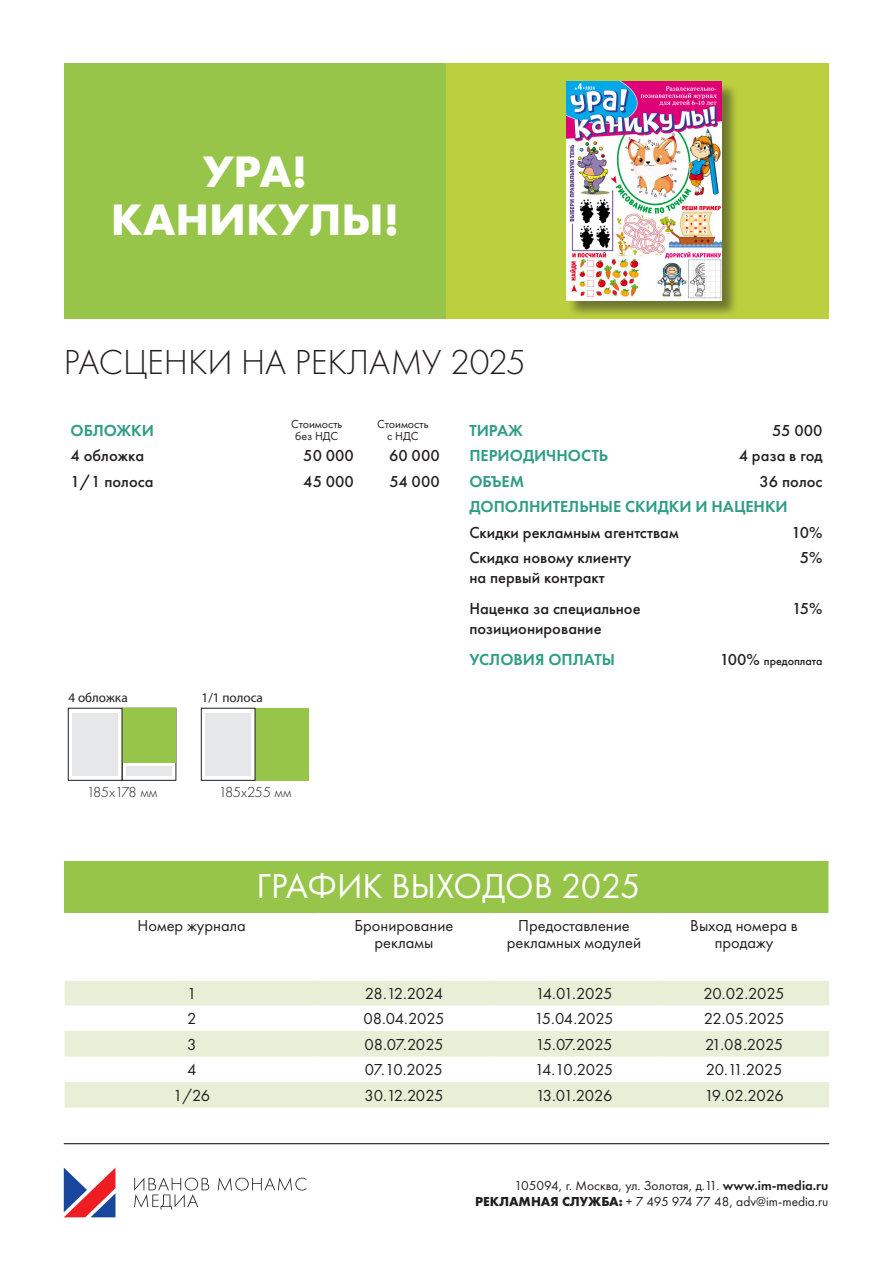
<style>
.page{position:relative;width:893px;height:1263px;background:#fff}
.page>*{position:absolute;margin:0;border:0;box-sizing:border-box;transform-origin:0 0}
.t1{font:700 40.5px "Futura";color:#fff}
.t2{font:300 36px "Futura PT";color:#231f20}
.t3{font:36px "Futura PT";color:#fff}
.t4{font:16.5px/16.5px "Futura PT";color:#231f20;text-align:center}
.t5{font:500 16.5px/19.8px "Futura PT";color:#231f20}
.t6{font:600 16.5px "Futura PT";color:#309d87}
.t7{font:300 15px "Futura PT";letter-spacing:-.02em;color:#231f20}
.t8{font:300 15px "Futura PT";color:#231f20}
.t9{font:13.5px "Futura PT";color:#231f20}
.t10{font:13.2px "Myriad Pro";color:#231f20}
.t11{font:12px "Futura PT";color:#231f20}
.t12{font:500 12px "Futura PT";color:#231f20}
.s1{font-size:16.5px}
.s2{font-weight:600}
.s3{font-weight:700}
</style>
<div class="page">
<div style="left:64px;top:64px;width:382px;height:255px;background:#96c549"></div>
<div style="left:446px;top:64px;width:383px;height:255px;background:#bbd03f"></div>
<div style="left:567px;top:83px;width:172px;height:235px;background:#231f20;opacity:.5"></div>
<img style="left:566px;top:82px;width:155px;height:219px">
<div style="left:122px;top:708px;width:54px;height:55px;background:#96c549"></div>
<div style="left:73px;top:713px;width:45px;height:63px;background:#e6e7e9"></div>
<div style="left:255px;top:708px;width:54px;height:72px;background:#96c549"></div>
<div style="left:206px;top:713px;width:45px;height:63px;background:#e6e7e9"></div>
<svg style="left:64px;top:1168px;width:51px;height:49px"></svg>
<svg style="left:218px;top:1177px;width:88px;height:14px"></svg>
<svg style="left:134px;top:1177px;width:75px;height:32px"></svg>
<hr style="left:64px;top:1143px;width:765px;height:1px;background:#000">
<div style="left:65px;top:862px;width:764px;height:51px;background:#96c549"></div>
<svg style="left:65px;top:981px;width:764px;height:126px;fill:#e7f0d7"></svg>
<hr style="left:318px;top:1005px;width:2px;height:26px;background:#fff">
<hr style="left:488px;top:1005px;width:2px;height:26px;background:#fff">
<hr style="left:658px;top:1005px;width:2px;height:26px;background:#fff">
<hr style="left:828px;top:1005px;width:2px;height:26px;background:#fff">
<hr style="left:318px;top:1056px;width:2px;height:26px;background:#fff">
<hr style="left:488px;top:1056px;width:2px;height:26px;background:#fff">
<hr style="left:658px;top:1056px;width:2px;height:26px;background:#fff">
<hr style="left:828px;top:1056px;width:2px;height:26px;background:#fff">
<hr style="left:828px;top:862px;width:2px;height:51px;background:#fff">
<div style="left:126px;top:767px;width:46px;height:9px;background:#e6e7e9"></div>
<p class="t1" style="left:203px;top:142px;width:106px">УРА!</p>
<p class="t1" style="left:111px;top:191px;width:290px">КАНИКУЛЫ!</p>
<p class="t2" style="left:64px;top:342px;width:464px">РАСЦЕНКИ НА РЕКЛАМУ 2025</p>
<p class="t6" style="left:71px;top:420px;width:85px">ОБЛОЖКИ</p>
<p class="t11" style="left:291px;top:417px;width:53px">Стоимость</p>
<p class="t11" style="left:295px;top:429px;width:45px">без НДС</p>
<p class="t11" style="left:377px;top:417px;width:53px">Стоимость</p>
<p class="t11" style="left:387px;top:429px;width:33px">с НДС</p>
<p class="t5" style="left:71px;top:446px;width:75px">4 обложка</p>
<p class="t5" style="left:303px;top:446px;width:52px">50 000</p>
<p class="t5" style="left:389px;top:446px;width:52px">60 000</p>
<p class="t5" style="left:71px;top:471px;width:84px">1/1 полоса</p>
<p class="t5" style="left:303px;top:471px;width:52px">45 000</p>
<p class="t5" style="left:389px;top:471px;width:52px">54 000</p>
<p class="t10" style="left:69px;top:690px;width:61px">4 обложка</p>
<p class="t10" style="left:202px;top:690px;width:63px">1/1 полоса</p>
<p class="t6" style="left:469px;top:420px;width:55px">ТИРАЖ</p>
<p class="t5" style="left:772px;top:420px;width:52px">55 000</p>
<p class="t6" style="left:469px;top:445px;width:140px">ПЕРИОДИЧНОСТЬ</p>
<p class="t5" style="left:739px;top:446px;width:85px">4 раза в год</p>
<p class="t6" style="left:469px;top:471px;width:56px">ОБЪЕМ</p>
<p class="t5" style="left:760px;top:471px;width:64px">36 полос</p>
<p class="t6" style="left:469px;top:496px;width:320px">ДОПОЛНИТЕЛЬНЫЕ СКИДКИ И НАЦЕНКИ</p>
<p class="t5" style="left:469px;top:522px;width:211px">Скидки рекламным агентствам</p>
<p class="t5" style="left:792px;top:522px;width:32px">10%</p>
<p class="t5" style="left:469px;top:548px;width:164px">Cкидка новому клиенту</p>
<p class="t5" style="left:469px;top:568px;width:137px">на первый контракт</p>
<p class="t5" style="left:800px;top:548px;width:24px">5%</p>
<p class="t5" style="left:469px;top:599px;width:173px">Наценка за специальное позиционирование</p>
<p class="t5" style="left:792px;top:599px;width:32px">15%</p>
<p class="t6" style="left:469px;top:649px;width:147px">УСЛОВИЯ ОПЛАТЫ</p>
<p class="t12" style="left:720px;top:654px;width:104px"><span class="s1">100%</span> предоплата</p>
<p class="t7" style="left:87px;top:783px;width:72px">185х178 мм</p>
<p class="t8" style="left:219px;top:783px;width:74px">185х255 мм</p>
<p class="t3" style="left:257px;top:865px;width:386px">ГРАФИК ВЫХОДОВ 2025</p>
<p class="t4" style="left:138px;top:917px;width:110px">Номер журнала</p>
<p class="t4" style="left:354px;top:917px;width:101px">Бронирование</p>
<p class="t4" style="left:375px;top:934px;width:60px">рекламы</p>
<p class="t4" style="left:518px;top:917px;width:113px">Предоставление</p>
<p class="t4" style="left:507px;top:934px;width:136px">рекламных модулей</p>
<p class="t4" style="left:690px;top:917px;width:109px">Выход номера в продажу</p>
<p class="t4" style="left:187px;top:985px;width:11px">1</p>
<p class="t4" style="left:365px;top:985px;width:80px">28.12.2024</p>
<p class="t4" style="left:536px;top:985px;width:78px">14.01.2025</p>
<p class="t4" style="left:704px;top:985px;width:83px">20.02.2025</p>
<p class="t4" style="left:187px;top:1010px;width:11px">2</p>
<p class="t4" style="left:363px;top:1010px;width:83px">08.04.2025</p>
<p class="t4" style="left:535px;top:1010px;width:81px">15.04.2025</p>
<p class="t4" style="left:704px;top:1010px;width:82px">22.05.2025</p>
<p class="t4" style="left:187px;top:1036px;width:11px">3</p>
<p class="t4" style="left:364px;top:1036px;width:81px">08.07.2025</p>
<p class="t4" style="left:536px;top:1036px;width:78px">15.07.2025</p>
<p class="t4" style="left:705px;top:1036px;width:80px">21.08.2025</p>
<p class="t4" style="left:187px;top:1061px;width:11px">4</p>
<p class="t4" style="left:365px;top:1061px;width:79px">07.10.2025</p>
<p class="t4" style="left:535px;top:1061px;width:80px">14.10.2025</p>
<p class="t4" style="left:706px;top:1061px;width:78px">20.11.2025</p>
<p class="t4" style="left:173px;top:1087px;width:39px">1/26</p>
<p class="t4" style="left:364px;top:1087px;width:81px">30.12.2025</p>
<p class="t4" style="left:536px;top:1087px;width:78px">13.01.2026</p>
<p class="t4" style="left:704px;top:1087px;width:81px">19.02.2026</p>
<p class="t9" style="left:514px;top:1177px;width:315px">105094, г. Москва, ул. Золотая, д.11. <span class="s2">www.im-media.ru</span></p>
<p class="t9" style="left:475px;top:1193px;width:355px"><span class="s3">РЕКЛАМНАЯ СЛУЖБА:</span> + 7 495 974 77 48, adv@im-media.ru</p>
</div>
